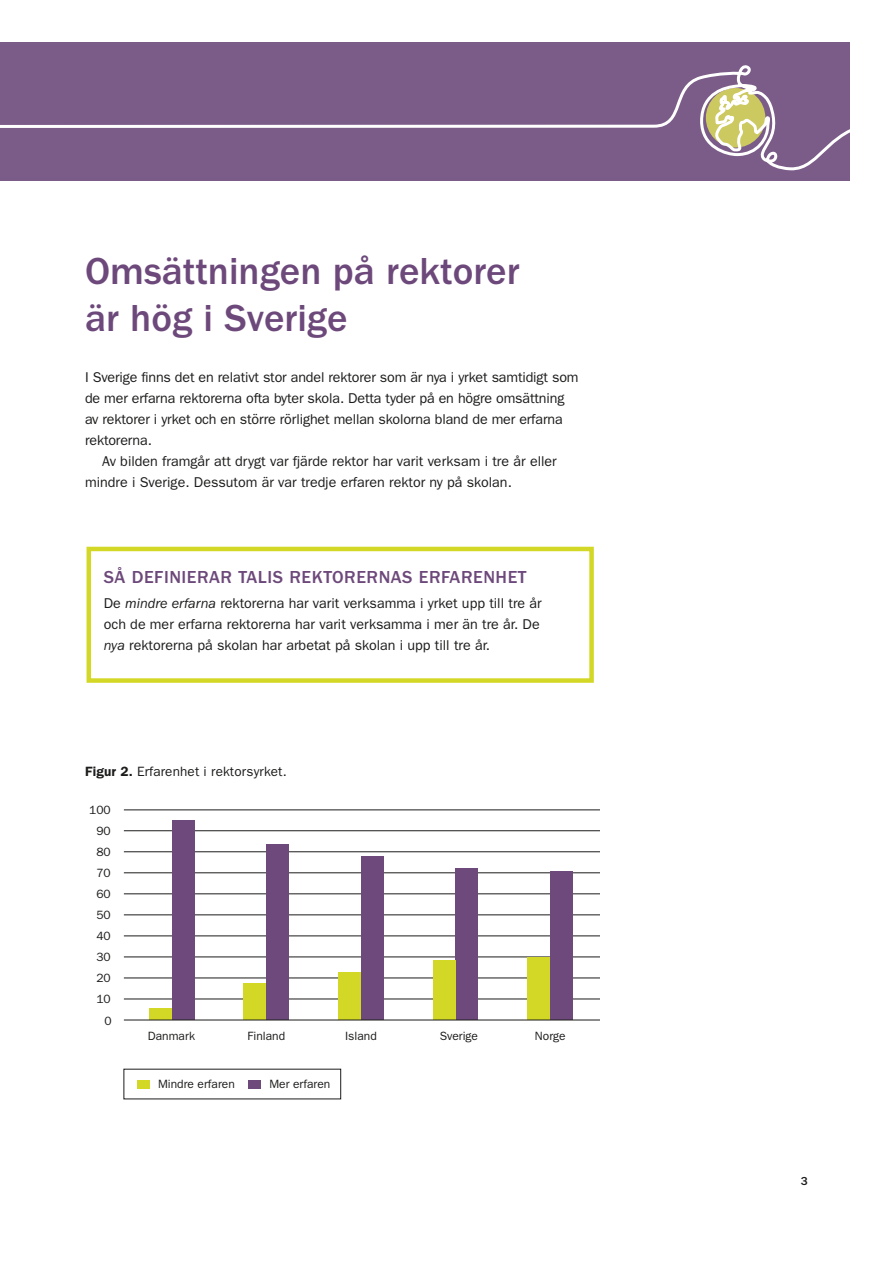
<style>
.page{position:relative;width:893px;height:1263px;background:#fff}
.page>*{position:absolute;margin:0;border:0;box-sizing:border-box;transform-origin:0 0}
.t1{font:500 39px/46.5px "Franklin Gothic LT";color:#6d497b}
.t2{font:500 18px "Franklin Gothic LT";letter-spacing:.03em;color:#6d497b}
.t3{font:14.25px/21px "Franklin Gothic LT";color:#1c1c1b}
.t4{font:13.5px "Franklin Gothic LT";letter-spacing:.01em;color:#1c1c1b}
.t5{font:12px/21px "Franklin Gothic LT";color:#1c1c1b;text-align:right}
.t6{font:500 12px "Franklin Gothic LT";color:#1c1c1b}
.s1{font-style:italic}
.s2{font-weight:600}
</style>
<div class="page">
<div style="left:0;top:43px;width:850px;height:138px;background:#7b5b88"></div>
<hr style="left:124px;top:999px;width:476px;height:1px;background:#1c1c1b">
<hr style="left:124px;top:978px;width:476px;height:1px;background:#1c1c1b">
<hr style="left:124px;top:957px;width:476px;height:1px;background:#1c1c1b">
<hr style="left:124px;top:936px;width:476px;height:1px;background:#1c1c1b">
<hr style="left:124px;top:914px;width:476px;height:1px;background:#1c1c1b">
<hr style="left:124px;top:893px;width:476px;height:1px;background:#1c1c1b">
<hr style="left:124px;top:872px;width:476px;height:1px;background:#1c1c1b">
<hr style="left:124px;top:851px;width:476px;height:1px;background:#1c1c1b">
<hr style="left:124px;top:830px;width:476px;height:1px;background:#1c1c1b">
<hr style="left:124px;top:810px;width:476px;height:1px;background:#1c1c1b">
<div style="left:137px;top:1080px;width:13px;height:8px;background:#d3d827"></div>
<div style="left:248px;top:1080px;width:13px;height:8px;background:#6d4a7b"></div>
<div style="left:266px;top:845px;width:23px;height:175px;background:#6d4a7b"></div>
<div style="left:243px;top:984px;width:23px;height:36px;background:#d3d827"></div>
<div style="left:361px;top:857px;width:23px;height:163px;background:#6d4a7b"></div>
<div style="left:338px;top:972px;width:23px;height:48px;background:#d3d827"></div>
<div style="left:455px;top:869px;width:23px;height:151px;background:#6d4a7b"></div>
<div style="left:433px;top:961px;width:22px;height:59px;background:#d3d827"></div>
<div style="left:550px;top:871px;width:23px;height:149px;background:#6d4a7b"></div>
<div style="left:527px;top:958px;width:23px;height:62px;background:#d3d827"></div>
<div style="left:172px;top:821px;width:22px;height:199px;background:#6d4a7b"></div>
<div style="left:149px;top:1009px;width:23px;height:11px;background:#d3d827"></div>
<hr style="left:124px;top:1020px;width:476px;height:1px;background:#1c1c1b">
<div style="left:87px;top:547px;width:507px;height:136px;border:4px solid #d3d827"></div>
<svg style="left:0;top:65px;width:850px;height:106px"></svg>
<h1 class="t1" style="left:85px;top:249px;width:436px">Omsättningen på rektorer är hög i Sverige</h1>
<p class="t3" style="left:85px;top:366px;width:495px">I Sverige finns det en relativt stor andel rektorer som är nya i yrket samtidigt som</p>
<p class="t3" style="left:85px;top:387px;width:481px">de mer erfarna rektorerna ofta byter skola. Detta tyder på en högre omsättning</p>
<p class="t3" style="left:85px;top:408px;width:479px">av rektorer i yrket och en större rörlighet mellan skolorna bland de mer erfarna</p>
<p class="t3" style="left:85px;top:429px;width:68px">rektorerna.</p>
<p class="t3" style="left:102px;top:450px;width:456px">Av bilden framgår att drygt var fjärde rektor har varit verksam i tre år eller</p>
<p class="t3" style="left:85px;top:471px;width:428px">mindre i Sverige. Dessutom är var tredje erfaren rektor ny på skolan.</p>
<p class="t2" style="left:104px;top:567px;width:424px">SÅ DEFINIERAR TALIS REKTORERNAS ERFARENHET</p>
<p class="t3" style="left:104px;top:593px;width:439px">De <span class="s1">mindre erfarna</span> rektorerna har varit verksamma i yrket upp till tre år och de mer erfarna rektorerna har varit verksamma i mer än tre år. De <span class="s1">nya</span> rektorerna på skolan har arbetat på skolan i upp till tre år.</p>
<p class="t4" style="left:85px;top:763px;width:203px"><span class="s2">Figur 2.</span> Erfarenhet i rektorsyrket.</p>
<p class="t5" style="left:89px;top:799px;width:23px">100</p>
<p class="t5" style="left:96px;top:841px;width:17px">80<br>70<br>60<br>50<br>40<br>30<br>20<br>10<br>0</p>
<p class="t5" style="left:96px;top:820px;width:16px">90</p>
<p class="t5" style="left:148px;top:1025px;width:49px">Danmark</p>
<p class="t5" style="left:248px;top:1025px;width:39px">Finland</p>
<p class="t5" style="left:345px;top:1025px;width:33px">Island</p>
<p class="t5" style="left:440px;top:1025px;width:40px">Sverige</p>
<p class="t5" style="left:535px;top:1025px;width:32px">Norge</p>
<p class="t5" style="left:158px;top:1073px;width:78px">Mindre erfaren</p>
<p class="t5" style="left:269px;top:1073px;width:62px">Mer erfaren</p>
<p class="t6" style="left:801px;top:1174px;width:9px">3</p>
</div>
